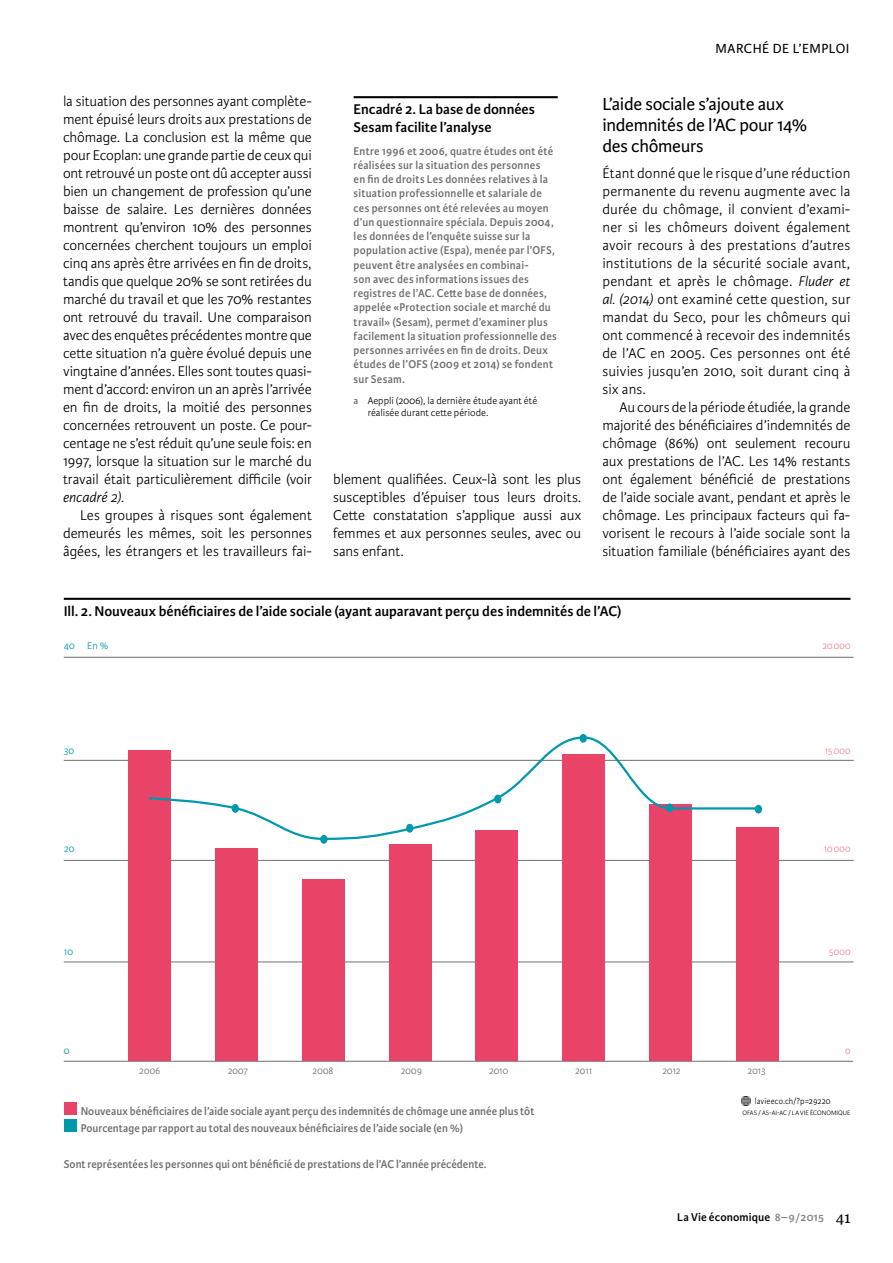
<style>
.page{position:relative;width:893px;height:1263px;background:#fff}
.page>*{position:absolute;margin:0;border:0;box-sizing:border-box;transform-origin:0 0}
.t1{font:18.75px/21px "Karmina Sans";letter-spacing:-.015em;color:#000}
.t2{font:300 15px/18px "Karmina Sans";letter-spacing:-.005em;color:#000;text-align:justify}
.t3{font:600 15px/18px "Karmina Sans";color:#000}
.t4{font:italic 300 15px "Karmina Sans";color:#000}
.t5{font:14.1px "Karmina Sans";letter-spacing:.035em;color:#000}
.t6{font:600 12px/14.2px "Karmina Sans";letter-spacing:.02em;color:#706f6f;scale:.95 1}
.t7{font:600 12px "Karmina Sans";letter-spacing:.01em;color:#000}
.t8{font:300 10.5px/12.3px "Karmina Sans";letter-spacing:.005em;color:#000}
.t9{font:300 10.5px "Karmina Sans";letter-spacing:.005em;color:#706f6f;scale:.95 1}
.t10{font:300 10.5px "Karmina Sans";letter-spacing:.03em;color:#f08693;scale:.95 1}
.t11{font:300 10.5px "Karmina Sans";letter-spacing:.01em;color:#0098ad}
.t12{font:300 9px "Karmina Sans";letter-spacing:.015em;color:#000;scale:.95 1}
.t13{font:300 6.75px "Karmina Sans";letter-spacing:.01em;color:#000}
.s1{font-weight:600;color:#706f6f}
.s2{font-style:italic}
.s3{color:#878787}
.s4{font-family:"Karmina";font-weight:400;font-size:16.5px}
</style>
<div class="page">
<hr style="left:64px;top:598px;width:786px;height:2px;background:#000">
<hr style="left:354px;top:96px;width:204px;height:2px;background:#000">
<hr style="left:64px;top:962px;width:790px;height:1px;background:#706f6f">
<hr style="left:64px;top:860px;width:790px;height:1px;background:#706f6f">
<hr style="left:64px;top:760px;width:790px;height:1px;background:#706f6f">
<hr style="left:64px;top:657px;width:790px;height:1px;background:#706f6f">
<hr style="left:64px;top:1061px;width:789px;height:1px;background:#706f6f">
<div style="left:320px;top:835px;width:7px;height:9px;background:#0098ad;border-radius:50%"></div>
<div style="left:755px;top:805px;width:7px;height:8px;background:#0098ad;border-radius:50%"></div>
<div style="left:64px;top:1102px;width:13px;height:13px;background:#e94368"></div>
<div style="left:64px;top:1119px;width:13px;height:13px;background:#0098ad"></div>
<div style="left:129px;top:750px;width:42px;height:311px;background:#e94368"></div>
<div style="left:215px;top:849px;width:42px;height:212px;background:#e94368"></div>
<div style="left:302px;top:879px;width:43px;height:182px;background:#e94368"></div>
<div style="left:389px;top:844px;width:43px;height:217px;background:#e94368"></div>
<div style="left:562px;top:755px;width:43px;height:306px;background:#e94368"></div>
<div style="left:736px;top:828px;width:42px;height:233px;background:#e94368"></div>
<div style="left:475px;top:831px;width:43px;height:230px;background:#e94368"></div>
<div style="left:650px;top:805px;width:42px;height:256px;background:#e94368"></div>
<svg style="left:148px;top:735px;width:611px;height:106px"></svg>
<div style="left:666px;top:803px;width:7px;height:9px;background:#0098ad;border-radius:50%"></div>
<svg style="left:742px;top:1097px;width:8px;height:8px"></svg>
<p class="t2" style="left:63px;top:92px;width:250px">la situation des personnes ayant complète&shy;ment épuisé leurs droits aux prestations de chômage. La conclusion est la même que pour Ecoplan: une grande partie de ceux qui ont retrouvé un poste ont dû accepter aussi bien un changement de profession qu’une baisse de salaire. Les dernières données montrent qu’environ 10% des personnes concernées cherchent toujours un emploi cinq ans après être arrivées en fin de droits, tandis que quelque 20% se sont retirées du marché du travail et que les 70% restantes ont retrouvé du travail. Une comparaison avec des enquêtes précédentes montre que cette situation n’a guère évolué depuis une vingtaine d’années. Elles sont toutes quasi&shy;ment d’accord: environ un an après l’arrivée en fin de droits, la moitié des personnes concernées retrouvent un poste. Ce pour&shy;centage ne s’est réduit qu’une seule fois: en 1997, lorsque la situation sur le marché du travail était particulièrement difficile (voir</p>
<p class="t4" style="left:63px;top:489px;width:63px">encadré 2).</p>
<p class="t2" style="left:63px;top:506px;width:250px;text-indent:17px">Les groupes à risques sont également demeurés les mêmes, soit les personnes âgées, les étrangers et les travailleurs fai-</p>
<p class="t3" style="left:354px;top:100px;width:183px">Encadré 2. La base de données<br>Sesam facilite l’analyse</p>
<p class="t6" style="left:354px;top:144px;width:215px">Entre 1996 et 2006, quatre études ont été réalisées sur la situation des personnes<br>en fin de droits Les données relatives à la situation professionnelle et salariale de ces personnes ont été relevées au moyen d’un questionnaire spéciala. Depuis 2004, les données de l’enquête suisse sur la population active (Espa), menée par l’OFS, peuvent être analysées en combinai-<br>son avec des informations issues des registres de l’AC. Cette base de données, appelée «Protection sociale et marché du travail» (Sesam), permet d’examiner plus facilement la situation professionnelle des personnes arrivées en fin de droits. Deux études de l’OFS (2009 et 2014) se fondent sur Sesam.</p>
<p class="t8" style="left:368px;top:394px;width:171px;text-indent:-14px"><span class="s1">a</span> Aeppli (2006), la dernière étude ayant été réalisée durant cette période.</p>
<p class="t2" style="left:333px;top:470px;width:250px">blement qualifiées. Ceux-là sont les plus susceptibles d’épuiser tous leurs droits.<br>Cette constatation s’applique aussi aux femmes et aux personnes seules, avec ou sans enfant.</p>
<p class="t5" style="left:715px;top:41px;width:136px">MARCHÉ DE L’EMPLOI</p>
<p class="t1" style="left:602px;top:94px;width:207px">L’aide sociale s’ajoute aux indemnités de l’AC pour 14% des chômeurs</p>
<p class="t2" style="left:602px;top:164px;width:250px">Étant donné que le risque d’une réduction permanente du revenu augmente avec la durée du chômage, il convient d’exami&shy;ner si les chômeurs doivent également avoir recours à des prestations d’autres institutions de la sécurité sociale avant, pendant et après le chômage. <span class="s2">Fluder et al. (2014)</span> ont examiné cette question, sur mandat du Seco, pour les chômeurs qui ont commencé à recevoir des indemnités de l’AC en 2005. Ces personnes ont été suivies jusqu’en 2010, soit durant cinq à six ans.</p>
<p class="t2" style="left:602px;top:398px;width:250px;text-indent:17px">Au cours de la période étudiée, la grande majorité des bénéficiaires d’indemnités de chômage (86%) ont seulement recouru aux prestations de l’AC. Les 14% restants ont également bénéficié de prestations de l’aide sociale avant, pendant et après le chômage. Les principaux facteurs qui fa&shy;vorisent le recours à l’aide sociale sont la situation familiale (bénéficiaires ayant des</p>
<p class="t3" style="left:64px;top:602px;width:559px">Ill. 2. Nouveaux bénéficiaires de l’aide sociale (ayant auparavant perçu des indemnités de l’AC)</p>
<p class="t11" style="left:64px;top:640px;width:46px">40 En %</p>
<p class="t10" style="left:822px;top:640px;width:31px">20000</p>
<p class="t11" style="left:64px;top:744px;width:12px">30</p>
<p class="t10" style="left:825px;top:744px;width:29px">15000</p>
<p class="t11" style="left:64px;top:843px;width:12px">20</p>
<p class="t10" style="left:824px;top:843px;width:30px">10000</p>
<p class="t11" style="left:64px;top:946px;width:11px">10</p>
<p class="t10" style="left:829px;top:946px;width:24px">5000</p>
<p class="t11" style="left:64px;top:1045px;width:7px">0</p>
<p class="t10" style="left:845px;top:1045px;width:7px">0</p>
<p class="t9" style="left:228px;top:1065px;width:23px">2007</p>
<p class="t9" style="left:312px;top:1065px;width:24px">2008</p>
<p class="t9" style="left:401px;top:1065px;width:24px">2009</p>
<p class="t9" style="left:489px;top:1065px;width:22px">2010</p>
<p class="t9" style="left:575px;top:1065px;width:19px">2011</p>
<p class="t9" style="left:662px;top:1065px;width:21px">2012</p>
<p class="t9" style="left:747px;top:1065px;width:20px">2013</p>
<p class="t9" style="left:139px;top:1065px;width:24px">2006</p>
<p class="t6" style="left:81px;top:1103px;width:479px;line-height:16.5px">Nouveaux bénéficiaires de l’aide sociale ayant perçu des indemnités de chômage une année plus tôt<br>Pourcentage par rapport au total des nouveaux bénéficiaires de l’aide sociale (en %)</p>
<p class="t6" style="left:64px;top:1157px;width:447px">Sont représentées les personnes qui ont bénéficié de prestations de l’AC l’année précédente.</p>
<p class="t12" style="left:755px;top:1096px;width:81px">lavieeco.ch/?p=29220</p>
<p class="t13" style="left:742px;top:1109px;width:109px">OFAS / AS-AI-AC / LA VIE ÉCONOMIQUE</p>
<p class="t7" style="left:677px;top:1210px;width:175px">La Vie économique <span class="s3">8–9/2015</span> <span class="s4">41</span></p>
</div>
